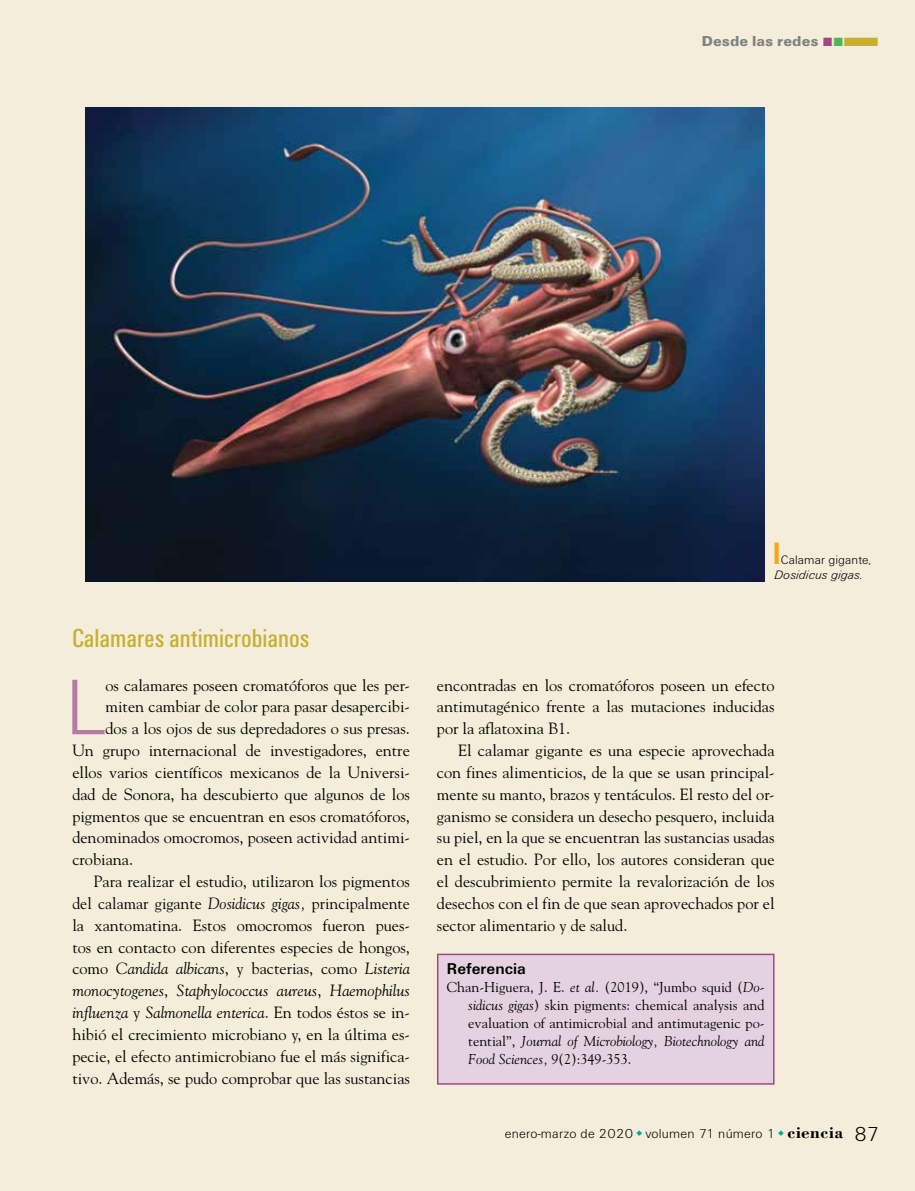
<style>
.page{position:relative;width:915px;height:1191px;background:#fff}
.page>*{position:absolute;margin:0;border:0;box-sizing:border-box;transform-origin:0 0}
.t1{font:300 81.6px "Unitus T";color:#b779a6}
.t2{font:condensed 27px "Unitus T";color:#c6af31}
.t3{font:16.2px/21.8px "Goudy";color:#000;text-align:justify}
.t4{font:italic 16.2px "Goudy";color:#000}
.t5{font:700 16.2px "Unitus T";color:#000}
.t6{font:900 15px "Unitus T";letter-spacing:.005em;color:#808285}
.t7{font:14.25px/18px "Goudy";color:#000;text-align:justify}
.t8{font:300 13.5px "Unitus T";letter-spacing:.02em;color:#000}
.t9{font:300 12.75px/15px "Unitus T";letter-spacing:.01em;color:#000}
.s1{color:#a2468a}
.s2{color:#4ab757}
.s3{color:#c6af31}
.s4{font-style:italic}
.s5{font-style:normal}
.s6{color:#faa41d}
.s7{font-family:"Bodoni";font-weight:700;font-size:17.25px}
.s8{font-size:21px}
</style>
<div class="page">
<div style="left:0;top:0;width:914px;height:1191px;background:#f3edd9"></div>
<div style="left:437px;top:954px;width:336px;height:130px;background:#e5d2e0"></div>
<div style="left:437px;top:953px;width:337px;height:131px;border:2px solid #a2468a"></div>
<img style="left:86px;top:107px;width:678px;height:474px">
<p class="t6" style="left:701px;top:32px;width:179px">Desde las redes <span class="s1">■</span><span class="s2">■</span><span class="s3">■</span></p>
<h2 class="t2" style="left:72px;top:622px;width:238px">Calamares antimicrobianos</h2>
<h1 class="t1" style="left:66px;top:659px;width:41px">L</h1>
<p class="t3" style="left:105px;top:673px;width:306px">os calamares poseen cromatóforos que les per-</p>
<p class="t3" style="left:105px;top:695px;width:306px">miten cambiar de color para pasar desapercibi-</p>
<p class="t3" style="left:105px;top:717px;width:306px">dos a los ojos de sus depredadores o sus presas.</p>
<p class="t3" style="left:72px;top:739px;width:339px">Un grupo internacional de investigadores, entre</p>
<p class="t3" style="left:72px;top:761px;width:339px">ellos varios científicos mexicanos de la Universi-</p>
<p class="t3" style="left:72px;top:782px;width:339px">dad de Sonora, ha descubierto que algunos de los</p>
<p class="t3" style="left:72px;top:804px;width:339px">pigmentos que se encuentran en esos cromatóforos,</p>
<p class="t3" style="left:72px;top:826px;width:339px">denominados omocromos, poseen actividad antimi-</p>
<p class="t3" style="left:72px;top:848px;width:62px">crobiana.</p>
<p class="t3" style="left:94px;top:870px;width:317px">Para realizar el estudio, utilizaron los pigmentos</p>
<p class="t3" style="left:72px;top:892px;width:339px">del calamar gigante <span class="s4">Dosidicus gigas,</span> principalmente</p>
<p class="t3" style="left:72px;top:913px;width:339px">la xantomatina. Estos omocromos fueron pues-</p>
<p class="t3" style="left:72px;top:935px;width:339px">tos en contacto con diferentes especies de hongos,</p>
<p class="t4" style="left:72px;top:959px;width:339px"><span class="s5">como</span> Candida albicans<span class="s5">, y bacterias, como</span> Listeria</p>
<p class="t4" style="left:72px;top:980px;width:339px">monocytogenes<span class="s5">,</span> Staphylococcus aureus<span class="s5">,</span> Haemophilus</p>
<p class="t4" style="left:72px;top:1002px;width:339px">influenza <span class="s5">y</span> Salmonella enterica<span class="s5">. En todos éstos se in-</span></p>
<p class="t3" style="left:72px;top:1023px;width:339px">hibió el crecimiento microbiano y, en la última es-</p>
<p class="t3" style="left:72px;top:1044px;width:339px">pecie, el efecto antimicrobiano fue el más significa-</p>
<p class="t3" style="left:72px;top:1066px;width:339px">tivo. Además, se pudo comprobar que las sustancias</p>
<p class="t9" style="left:774px;top:552px;width:98px"><span class="s6">■</span> Calamar gigante,<br><span class="s4">Dosidicus gigas.</span></p>
<p class="t3" style="left:437px;top:673px;width:339px">encontradas en los cromatóforos poseen un efecto antimutagénico frente a las mutaciones inducidas por la aflatoxina B1.</p>
<p class="t3" style="left:437px;top:739px;width:339px;text-indent:21px">El calamar gigante es una especie aprovechada con fines alimenticios, de la que se usan principal&shy;mente su manto, brazos y tentáculos. El resto del or&shy;ganismo se considera un desecho pesquero, incluida su piel, en la que se encuentran las sustancias usadas en el estudio. Por ello, los autores consideran que el descubrimiento permite la revalorización de los desechos con el fin de que sean aprovechados por el sector alimentario y de salud.</p>
<p class="t5" style="left:447px;top:959px;width:80px">Referencia</p>
<p class="t7" style="left:468px;top:978px;width:298px;text-indent:-21px">Chan-Higuera, J. E. <span class="s4">et al.</span> (2019), “Jumbo squid (<span class="s4">Do&shy;sidicus gigas</span>) skin pigments: chemical analysis and evaluation of antimicrobial and antimutagenic po&shy;tential”, <span class="s4">Journal of Microbiology, Biotechnology and Food Sciences, 9</span>(2):349-353.</p>
<p class="t8" style="left:504px;top:1125px;width:376px">enero-marzo de 2020 volumen 71 número 1 <span class="s7">ciencia</span> <span class="s8">87</span></p>
</div>
